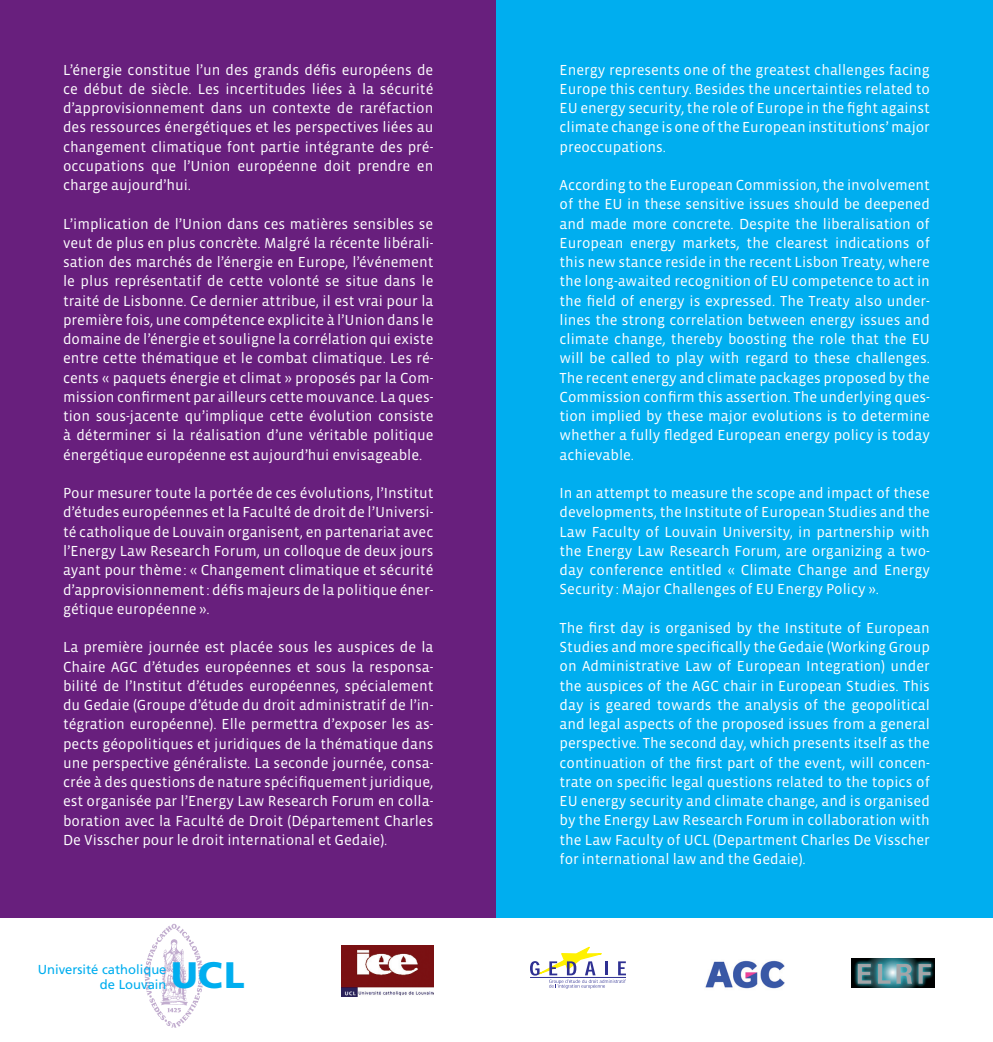
<style>
.page{position:relative;width:993px;height:1042px;background:#fff}
.page>*{position:absolute;margin:0;border:0;box-sizing:border-box;transform-origin:0 0}
.t1{font:900 36.93px "Frutiger";color:#00aeef}
.t2{font:14.88px/19.2px "Vista Sans";color:#fff;text-align:justify}
.t3{font:12.95px/15.2px "Frutiger";color:#00aeef;text-align:right}
</style>
<div class="page">
<div style="left:0;top:0;width:496px;height:918px;background:#681f7d"></div>
<div style="left:496px;top:0;width:496px;height:918px;background:#00aeef"></div>
<svg style="left:145px;top:923px;width:58px;height:104px"></svg>
<img style="left:705px;top:960px;width:79px;height:29px">
<img style="left:341px;top:946px;width:92px;height:51px">
<img style="left:851px;top:958px;width:82px;height:29px">
<svg style="left:530px;top:946px;width:95px;height:43px"></svg>
<hr style="left:530px;top:977px;width:95px;height:1px;background:#2e3092">
<p class="t2" style="left:63px;top:60px;width:372px">L’énergie constitue l’un des grands défis européens de ce début de siècle. Les incertitudes liées à la sécurité d’approvisionnement dans un contexte de raréfaction des ressources énergétiques et les perspectives liées au changement climatique font partie intégrante des pré&shy;occupations que l’Union européenne doit prendre en charge aujourd’hui.</p>
<p class="t2" style="left:63px;top:214px;width:372px">L’implication de l’Union dans ces matières sensibles se veut de plus en plus concrète. Malgré la récente libérali&shy;sation des marchés de l’énergie en Europe, l’événement le plus représentatif de cette volonté se situe dans le traité de Lisbonne. Ce dernier attribue, il est vrai pour la première fois, une compétence explicite à l’Union dans le domaine de l’énergie et souligne la corrélation qui existe entre cette thématique et le combat climatique. Les ré&shy;cents « paquets énergie et climat » proposés par la Com&shy;mission confirment par ailleurs cette mouvance. La ques&shy;tion sous-jacente qu’implique cette évolution consiste à déterminer si la réalisation d’une véritable politique énergétique européenne est aujourd’hui envisageable.</p>
<p class="t2" style="left:63px;top:484px;width:372px">Pour mesurer toute la portée de ces évolutions, l’Institut d’études européennes et la Faculté de droit de l’Universi&shy;té catholique de Louvain organisent, en partenariat avec l’Energy Law Research Forum, un colloque de deux jours ayant pour thème: « Changement climatique et sécurité d’approvisionnement: défis majeurs de la politique éner&shy;gétique européenne ».</p>
<p class="t2" style="left:63px;top:638px;width:372px">La première journée est placée sous les auspices de la Chaire AGC d’études européennes et sous la responsa&shy;bilité de l’Institut d’études européennes, spécialement du Gedaie (Groupe d’étude du droit administratif de l’in&shy;tégration européenne). Elle permettra d’exposer les as&shy;pects géopolitiques et juridiques de la thématique dans une perspective généraliste. La seconde journée, consa&shy;crée à des questions de nature spécifiquement juridique, est organisée par l’Energy Law Research Forum en colla&shy;boration avec la Faculté de Droit (Département Charles De Visscher pour le droit international et Gedaie).</p>
<p class="t3" style="left:38px;top:961px;width:130px">Université catholique de Louvain</p>
<h1 class="t1" style="left:171px;top:953px;width:75px">UCL</h1>
<p class="t2" style="left:559px;top:60px;width:372px">Energy represents one of the greatest challenges facing Europe this century. Besides the uncertainties related to EU energy security, the role of Europe in the fight against climate change is one of the European institutions’ major preoccupations.</p>
<p class="t2" style="left:559px;top:176px;width:372px">According to the European Commission, the involvement of the EU in these sensitive issues should be deepened and made more concrete. Despite the liberalisation of European energy markets, the clearest indications of this new stance reside in the recent Lisbon Treaty, where the long-awaited recognition of EU competence to act in the field of energy is expressed. The Treaty also under&shy;lines the strong correlation between energy issues and climate change, thereby boosting the role that the EU will be called to play with regard to these challenges.<br>The recent energy and climate packages proposed by the Commission confirm this assertion. The underlying ques&shy;tion implied by these major evolutions is to determine whether a fully fledged European energy policy is today achievable.</p>
<p class="t2" style="left:559px;top:484px;width:372px">In an attempt to measure the scope and impact of these developments, the Institute of European Studies and the Law Faculty of Louvain University, in partnership with the Energy Law Research Forum, are organizing a two&shy;day conference entitled « Climate Change and Energy Security: Major Challenges of EU Energy Policy ».</p>
<p class="t2" style="left:559px;top:618px;width:372px">The first day is organised by the Institute of European Studies and more specifically the Gedaie (Working Group on Administrative Law of European Integration) under the auspices of the AGC chair in European Studies. This day is geared towards the analysis of the geopolitical and legal aspects of the proposed issues from a general perspective. The second day, which presents itself as the continuation of the first part of the event, will concen&shy;trate on specific legal questions related to the topics of EU energy security and climate change, and is organised by the Energy Law Research Forum in collaboration with the Law Faculty of UCL (Department Charles De Visscher for international law and the Gedaie).</p>
</div>
